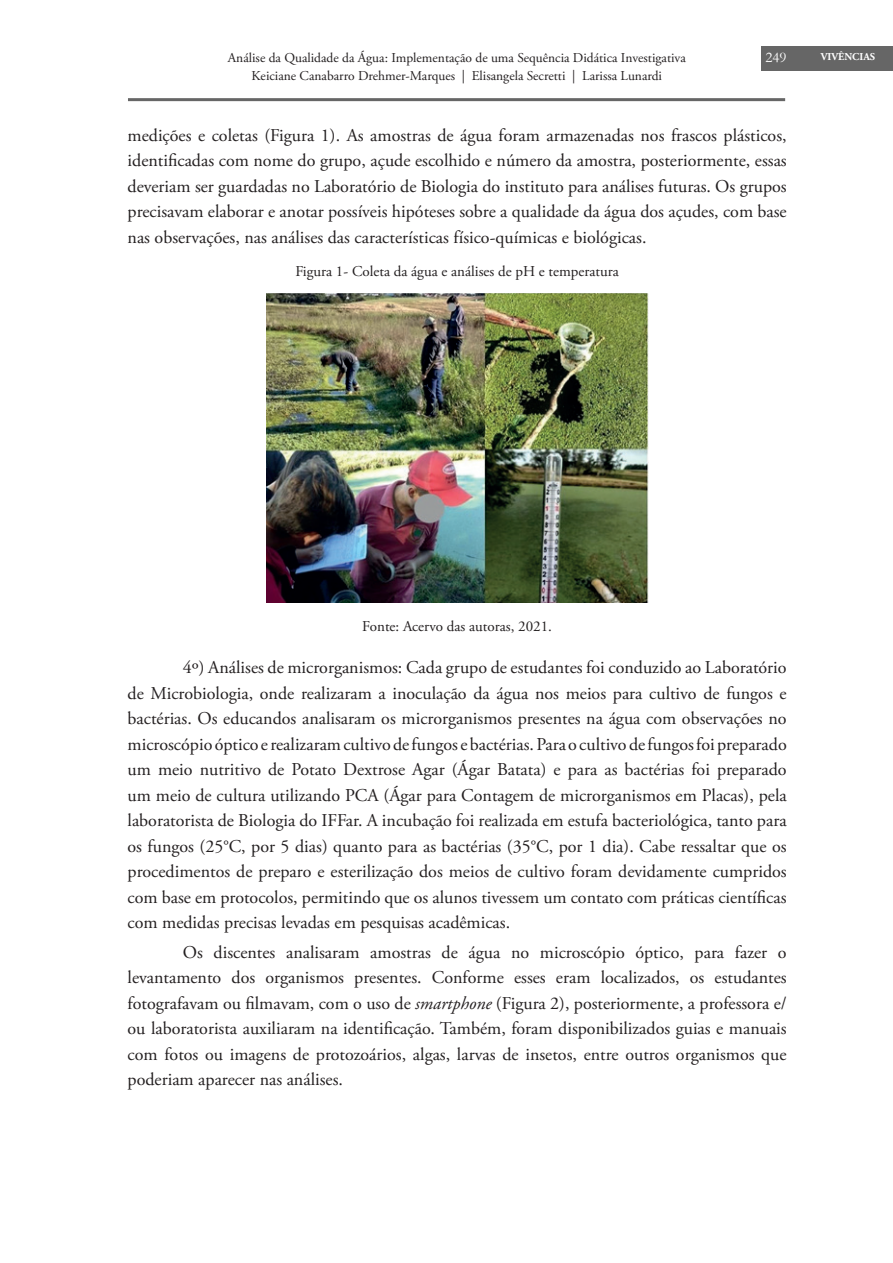
<style>
.page{position:relative;width:893px;height:1263px;background:#fff}
.page>*{position:absolute;margin:0;border:0;box-sizing:border-box;transform-origin:0 0}
.TEXTO_NORMAL{font:18px/25.5px "Adobe Garamond Pro";color:#231f20;text-align:justify}
.Tabela{font:15px "Adobe Garamond Pro";color:#231f20}
.t1{font:15px "Garamond";color:#fff}
.t2{font:13.5px "Adobe Garamond Pro";color:#231f20}
.t3{font:700 10.5px "Adobe Garamond Pro";color:#fff}
.s1{font-style:italic}
</style>
<div class="page">
<div style="left:761px;top:46px;width:132px;height:25px;background:#666"></div>
<hr style="left:128px;top:98px;width:657px;height:3px;background:#666">
<img style="left:266px;top:293px;width:382px;height:310px">
<p class="t2" style="left:228px;top:49px;width:459px">Análise da Qualidade da Água: Implementação de uma Sequência Didática Investigativa</p>
<p class="t1" style="left:766px;top:47px;width:23px">249</p>
<p class="t2" style="left:252px;top:67px;width:412px">Keiciane Canabarro Drehmer-Marques | Elisangela Secretti | Larissa Lunardi</p>
<p class="TEXTO_NORMAL" style="left:128px;top:123px;width:661px">medições e coletas (Figura 1). As amostras de água foram armazenadas nos frascos plásticos, identificadas com nome do grupo, açude escolhido e número da amostra, posteriormente, essas deveriam ser guardadas no Laboratório de Biologia do instituto para análises futuras. Os grupos precisavam elaborar e anotar possíveis hipóteses sobre a qualidade da água dos açudes, com base nas observações, nas análises das características físico-químicas e biológicas.</p>
<p class="Tabela" style="left:295px;top:263px;width:325px">Figura 1- Coleta da água e análises de pH e temperatura</p>
<p class="t3" style="left:821px;top:50px;width:56px">VIVÊNCIAS</p>
<p class="Tabela" style="left:362px;top:617px;width:191px">Fonte: Acervo das autoras, 2021.</p>
<p class="TEXTO_NORMAL" style="left:128px;top:655px;width:661px;text-indent:55px">4º) Análises de microrganismos: Cada grupo de estudantes foi conduzido ao Laboratório de Microbiologia, onde realizaram a inoculação da água nos meios para cultivo de fungos e bactérias. Os educandos analisaram os microrganismos presentes na água com observações no microscópio óptico e realizaram cultivo de fungos e bactérias. Para o cultivo de fungos foi preparado um meio nutritivo de Potato Dextrose Agar (Ágar Batata) e para as bactérias foi preparado um meio de cultura utilizando PCA (Ágar para Contagem de microrganismos em Placas), pela laboratorista de Biologia do IFFar. A incubação foi realizada em estufa bacteriológica, tanto para os fungos (25°C, por 5 dias) quanto para as bactérias (35°C, por 1 dia). Cabe ressaltar que os procedimentos de preparo e esterilização dos meios de cultivo foram devidamente cumpridos com base em protocolos, permitindo que os alunos tivessem um contato com práticas científicas com medidas precisas levadas em pesquisas acadêmicas.</p>
<p class="TEXTO_NORMAL" style="left:128px;top:940px;width:661px;text-indent:55px">Os discentes analisaram amostras de água no microscópio óptico, para fazer o levantamento dos organismos presentes. Conforme esses eram localizados, os estudantes fotografavam ou filmavam, com o uso de <span class="s1">smartphone</span> (Figura 2), posteriormente, a professora e/ ou laboratorista auxiliaram na identificação. Também, foram disponibilizados guias e manuais com fotos ou imagens de protozoários, algas, larvas de insetos, entre outros organismos que poderiam aparecer nas análises.</p>
</div>
